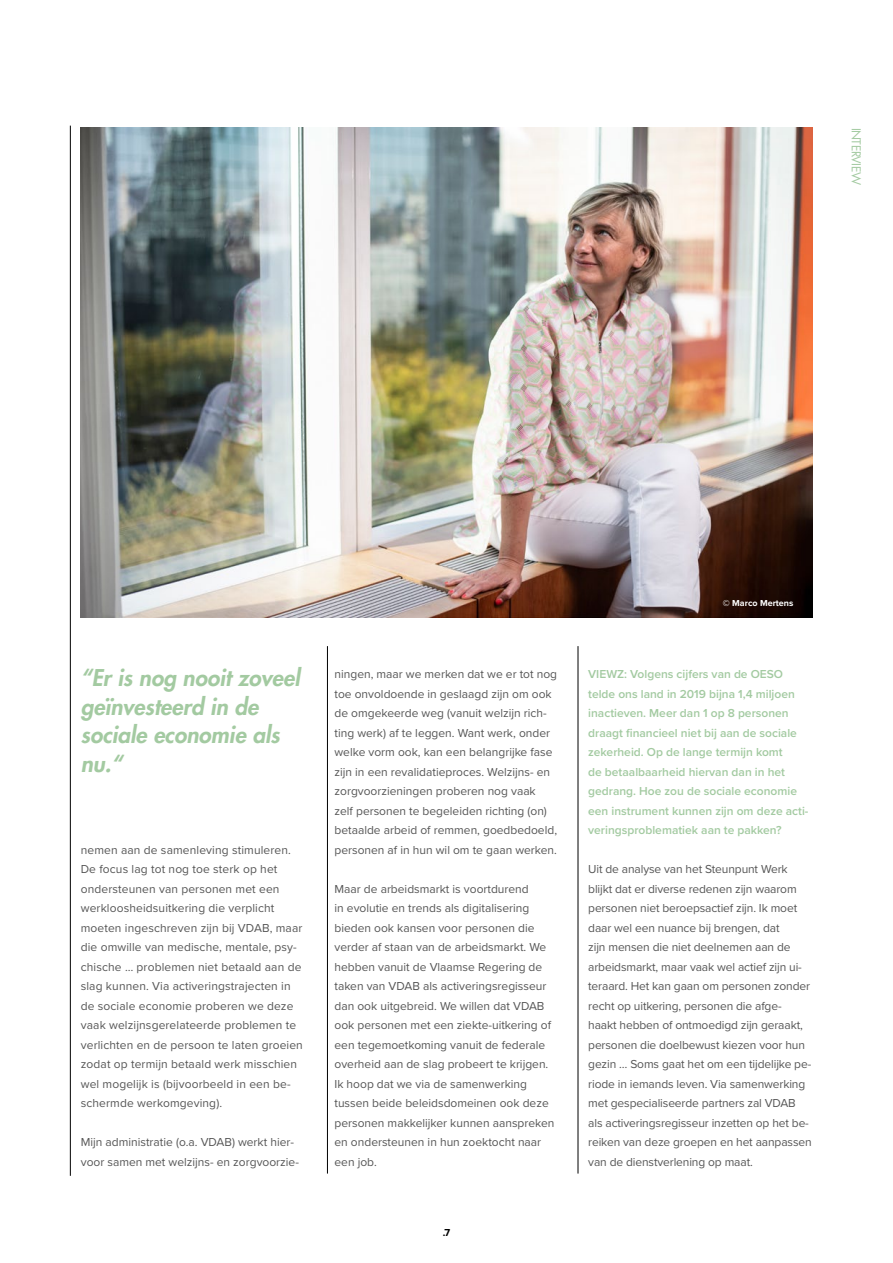
<style>
.page{position:relative;width:893px;height:1263px;background:#fff}
.page>*{position:absolute;margin:0;border:0;box-sizing:border-box;transform-origin:0 0}
.t1{font:italic 800 22.5px/28.5px "Futura Std";color:#a3caa1}
.t2{font:12px/19.5px "Proxima Nova";color:#565656}
.t3{font:600 12px/19.5px "Proxima Nova";color:#a3caa1}
.t4{font:12px "Futura Std";letter-spacing:-.04em;color:#a3caa1}
.t5{font:700 10.5px "Proxima Nova";color:#000}
.t6{font:700 9px "Proxima Nova";color:#fff}
</style>
<div class="page">
<hr style="left:327px;top:646px;width:1px;height:527px;background:#000">
<hr style="left:70px;top:126px;width:1px;height:1050px;background:#000">
<hr style="left:578px;top:646px;width:1px;height:527px;background:#000">
<img style="left:81px;top:128px;width:731px;height:489px">
<p class="t4" style="left:864px;top:128px;width:59px;rotate:90deg">INTERVIEW</p>
<h1 class="t1" style="left:81px;top:664px;width:220px">“Er is nog nooit zoveel geïnvesteerd in de sociale economie als nu.“</h1>
<p class="t2" style="left:81px;top:839px;width:224px">nemen aan de samenleving stimuleren.<br>De focus lag tot nog toe sterk op het ondersteunen van personen met een werkloosheidsuitkering die verplicht moeten ingeschreven zijn bij VDAB, maar die omwille van medische, mentale, psy&shy;chische … problemen niet betaald aan de slag kunnen. Via activeringstrajecten in de sociale economie proberen we deze vaak welzijnsgerelateerde problemen te verlichten en de persoon te laten groeien zodat op termijn betaald werk misschien wel mogelijk is (bijvoorbeeld in een be&shy;schermde werkomgeving).</p>
<p class="t2" style="left:81px;top:1132px;width:220px">Mijn administratie (o.a. VDAB) werkt hier&shy;voor samen met welzijns- en zorgvoorzie-</p>
<p class="t2" style="left:334px;top:664px;width:224px">ningen, maar we merken dat we er tot nog toe onvoldoende in geslaagd zijn om ook de omgekeerde weg (vanuit welzijn rich&shy;ting werk) af te leggen. Want werk, onder welke vorm ook, kan een belangrijke fase zijn in een revalidatieproces. Welzijns- en zorgvoorzieningen proberen nog vaak zelf personen te begeleiden richting (on) betaalde arbeid of remmen, goedbedoeld, personen af in hun wil om te gaan werken.</p>
<p class="t2" style="left:334px;top:878px;width:221px">Maar de arbeidsmarkt is voortdurend<br>in evolutie en trends als digitalisering bieden ook kansen voor personen die verder af staan van de arbeidsmarkt. We hebben vanuit de Vlaamse Regering de taken van VDAB als activeringsregisseur dan ook uitgebreid. We willen dat VDAB ook personen met een ziekte-uitkering of een tegemoetkoming vanuit de federale overheid aan de slag probeert te krijgen.<br>Ik hoop dat we via de samenwerking tussen beide beleidsdomeinen ook deze personen makkelijker kunnen aanspreken en ondersteunen in hun zoektocht naar een job.</p>
<p class="t5" style="left:443px;top:1225px;width:9px">.7</p>
<p class="t6" style="left:723px;top:596px;width:72px">© Marco Mertens</p>
<p class="t3" style="left:588px;top:664px;width:222px">VIEWZ: Volgens cijfers van de OESO telde ons land in 2019 bijna 1,4 miljoen inactieven. Meer dan 1 op 8 personen draagt financieel niet bij aan de sociale zekerheid. Op de lange termijn komt<br>de betaalbaarheid hiervan dan in het gedrang. Hoe zou de sociale economie een instrument kunnen zijn om deze acti&shy;veringsproblematiek aan te pakken?</p>
<p class="t2" style="left:588px;top:859px;width:225px">Uit de analyse van het Steunpunt Werk blijkt dat er diverse redenen zijn waarom personen niet beroepsactief zijn. Ik moet daar wel een nuance bij brengen, dat<br>zijn mensen die niet deelnemen aan de arbeidsmarkt, maar vaak wel actief zijn ui&shy;teraard. Het kan gaan om personen zonder recht op uitkering, personen die afge&shy;haakt hebben of ontmoedigd zijn geraakt, personen die doelbewust kiezen voor hun gezin … Soms gaat het om een tijdelijke pe&shy;riode in iemands leven. Via samenwerking met gespecialiseerde partners zal VDAB als activeringsregisseur inzetten op het be&shy;reiken van deze groepen en het aanpassen van de dienstverlening op maat.</p>
</div>
